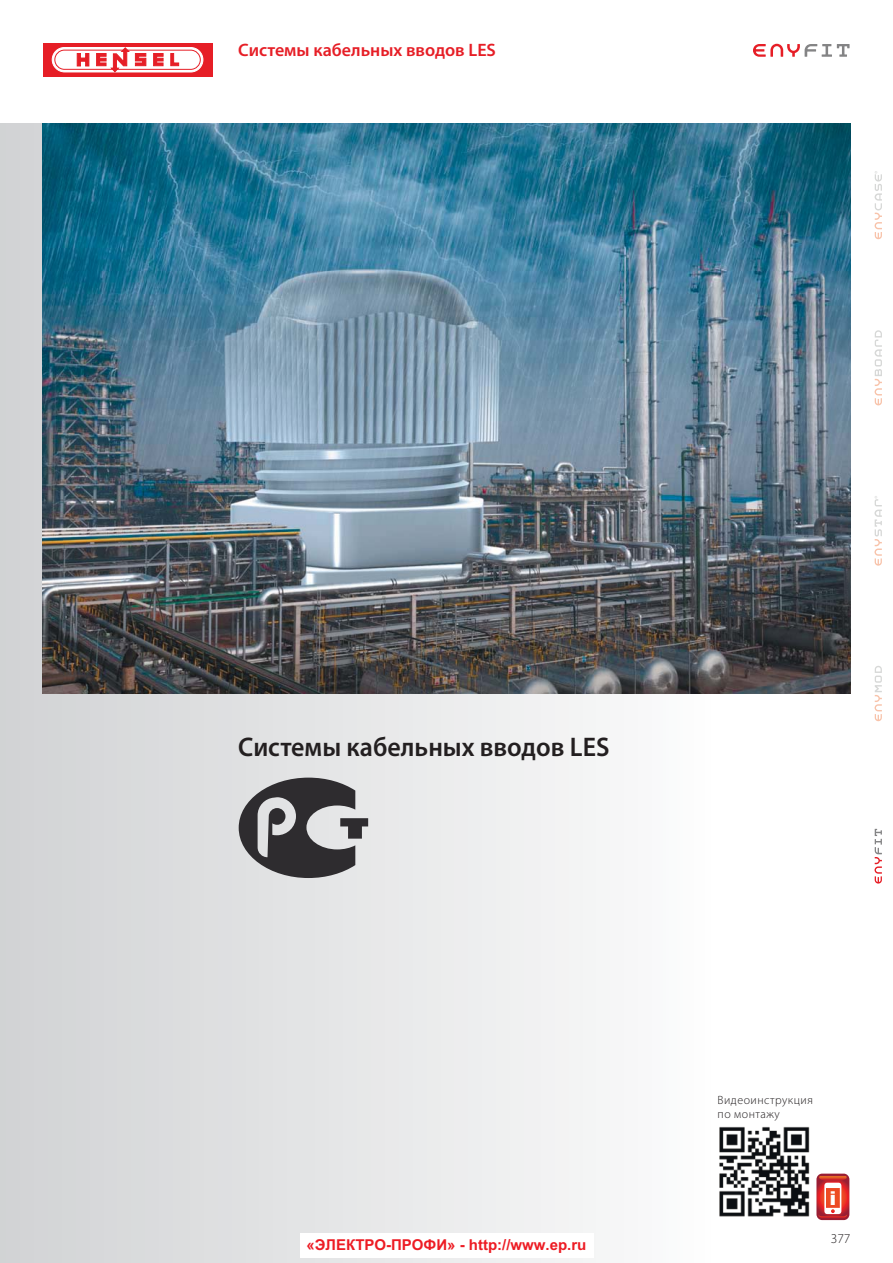
<style>
.page{position:relative;width:893px;height:1263px;background:#fff}
.page>*{position:absolute;margin:0;border:0;box-sizing:border-box;transform-origin:0 0}
.t1{font:600 27px "Myriad Pro";color:#231f20;scale:.96 1}
.t2{font:800 expanded 18.75px "Helvetica Neue LT Pro";color:#fff}
.t3{font:600 18px "Myriad Pro";color:#e61e26}
.t4{font:700 15px "Arial";color:#ed1c24}
.t5{font:300 13.5px "Myriad Pro";color:#231f20}
.t6{font:300 12px/14.4px "Myriad Pro";letter-spacing:.04em;color:#231f20}
</style>
<div class="page">
<div style="left:43px;top:43px;width:169px;height:33px;background:#e61e26"></div>
<svg style="left:52px;top:47px;width:151px;height:26px"></svg>
<div style="left:0;top:123px;width:710px;height:1140px;background:linear-gradient(to right,#d0d2d4,#fbfbfc)"></div>
<svg style="left:753px;top:44px;width:96px;height:13px"></svg>
<img style="left:42px;top:123px;width:808px;height:570px">
<svg style="left:239px;top:778px;width:129px;height:100px;background:#7d7c7e"></svg>
<div style="left:816px;top:1174px;width:33px;height:46px;background:#9a1e33;border-radius:6px"></div>
<svg style="left:816px;top:1176px;width:33px;height:42px"></svg>
<img style="left:719px;top:1126px;width:91px;height:91px">
<svg style="left:874px;top:496px;width:8px;height:70px"></svg>
<svg style="left:874px;top:330px;width:8px;height:75px"></svg>
<svg style="left:874px;top:171px;width:8px;height:68px"></svg>
<svg style="left:874px;top:666px;width:8px;height:55px"></svg>
<svg style="left:874px;top:829px;width:8px;height:55px"></svg>
<div style="left:300px;top:1233px;width:293px;height:24px;background:#fff"></div>
<p class="t3" style="left:238px;top:43px;width:259px">Системы кабельных вводов LES</p>
<h1 class="t1" style="left:238px;top:737px;width:388px">Системы кабельных вводов LES</h1>
<p class="t4" style="left:307px;top:1236px;width:281px">«ЭЛЕКТРО-ПРОФИ» - http://www.ep.ru</p>
<p class="t6" style="left:717px;top:1094px;width:97px">Видеоинструкция по монтажу</p>
<p class="t2" style="left:830px;top:1188px;width:8px">i</p>
<p class="t5" style="left:831px;top:1234px;width:21px">377</p>
</div>
